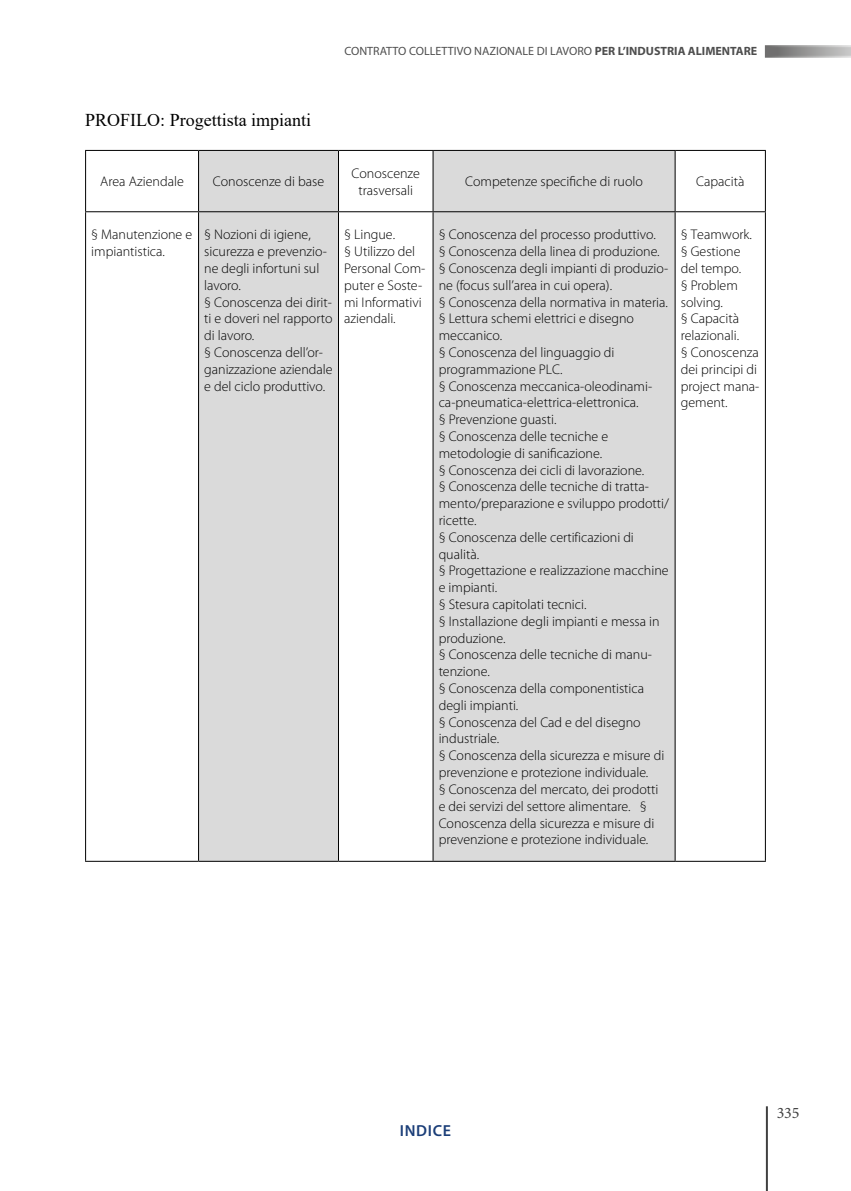
<style>
.page{position:relative;width:851px;height:1191px;background:#fff}
.page>*{position:absolute;margin:0;border:0;box-sizing:border-box;transform-origin:0 0}
.t1{font:18px "Times New Roman";color:#000}
.t2{font:600 16px "Myriad Pro";letter-spacing:.04em;color:#1b3e78}
.t3{font:16px "Minion Pro";color:#000}
.t4{font:300 14px/16.8px "Myriad Pro";color:#000}
.t5{font:12px "Myriad Pro";color:#000}
.s1{font-weight:700}
</style>
<div class="page">
<hr style="left:765px;top:1106px;width:2px;height:85px;background:#000">
<svg style="left:764px;top:45px;width:86px;height:13px"></svg>
<svg style="left:199px;top:151px;width:475px;height:709px;fill:#dadada"></svg>
<hr style="left:85px;top:150px;width:113px;height:1px;background:#000">
<hr style="left:198px;top:150px;width:140px;height:1px;background:#000">
<hr style="left:338px;top:150px;width:95px;height:1px;background:#000">
<hr style="left:433px;top:150px;width:242px;height:1px;background:#000">
<hr style="left:675px;top:150px;width:90px;height:1px;background:#000">
<hr style="left:85px;top:211px;width:113px;height:1px;background:#000">
<hr style="left:198px;top:211px;width:140px;height:1px;background:#000">
<hr style="left:338px;top:211px;width:95px;height:1px;background:#000">
<hr style="left:433px;top:211px;width:242px;height:1px;background:#000">
<hr style="left:675px;top:211px;width:90px;height:1px;background:#000">
<hr style="left:85px;top:860px;width:113px;height:1px;background:#000">
<hr style="left:198px;top:860px;width:140px;height:1px;background:#000">
<hr style="left:338px;top:860px;width:95px;height:1px;background:#000">
<hr style="left:433px;top:860px;width:242px;height:1px;background:#000">
<hr style="left:675px;top:860px;width:90px;height:1px;background:#000">
<hr style="left:85px;top:151px;width:1px;height:60px;background:#000">
<hr style="left:85px;top:212px;width:1px;height:648px;background:#000">
<hr style="left:198px;top:151px;width:1px;height:60px;background:#000">
<hr style="left:338px;top:151px;width:1px;height:60px;background:#000">
<hr style="left:432px;top:151px;width:1px;height:60px;background:#000">
<hr style="left:674px;top:151px;width:1px;height:60px;background:#000">
<hr style="left:764px;top:151px;width:1px;height:60px;background:#000">
<hr style="left:198px;top:212px;width:1px;height:648px;background:#000">
<hr style="left:338px;top:212px;width:1px;height:648px;background:#000">
<hr style="left:432px;top:212px;width:1px;height:648px;background:#000">
<hr style="left:674px;top:212px;width:1px;height:648px;background:#000">
<hr style="left:764px;top:212px;width:1px;height:648px;background:#000">
<p class="t1" style="left:85px;top:107px;width:228px">PROFILO: Progettista impianti</p>
<p class="t5" style="left:344px;top:44px;width:414px">CONTRATTO COLLETTIVO NAZIONALE DI LAVORO <span class="s1">PER L’INDUSTRIA ALIMENTARE</span></p>
<p class="t4" style="left:100px;top:173px;width:85px">Area Aziendale</p>
<p class="t4" style="left:213px;top:173px;width:113px">Conoscenze di base</p>
<p class="t4" style="left:351px;top:165px;width:70px;text-align:center">Conoscenze trasversali</p>
<p class="t4" style="left:465px;top:173px;width:179px">Competenze specifiche di ruolo</p>
<p class="t4" style="left:696px;top:173px;width:50px">Capacità</p>
<p class="t4" style="left:91px;top:226px;width:102px">§ Manutenzione e impiantistica.</p>
<p class="t4" style="left:204px;top:226px;width:130px">§ Nozioni di igiene, sicurezza e prevenzio&shy;ne degli infortuni sul lavoro.<br>§ Conoscenza dei dirit&shy;ti e doveri nel rapporto di lavoro.<br>§ Conoscenza dell’or&shy;ganizzazione aziendale e del ciclo produttivo.</p>
<p class="t4" style="left:344px;top:226px;width:83px">§ Lingue.<br>§ Utilizzo del<br>Personal Com&shy;puter e Soste&shy;mi Informativi aziendali.</p>
<p class="t4" style="left:438px;top:226px;width:232px">§ Conoscenza del processo produttivo.<br>§ Conoscenza della linea di produzione. § Conoscenza degli impianti di produzio&shy;ne (focus sull’area in cui opera).<br>§ Conoscenza della normativa in materia. § Lettura schemi elettrici e disegno meccanico.<br>§ Conoscenza del linguaggio di programmazione PLC.<br>§ Conoscenza meccanica-oleodinami&shy;ca-pneumatica-elettrica-elettronica.<br>§ Prevenzione guasti.<br>§ Conoscenza delle tecniche e metodologie di sanificazione.<br>§ Conoscenza dei cicli di lavorazione.<br>§ Conoscenza delle tecniche di tratta&shy;mento/preparazione e sviluppo prodotti/ ricette.<br>§ Conoscenza delle certificazioni di qualità.<br>§ Progettazione e realizzazione macchine e impianti.<br>§ Stesura capitolati tecnici.<br>§ Installazione degli impianti e messa in produzione.<br>§ Conoscenza delle tecniche di manu&shy;tenzione.<br>§ Conoscenza della componentistica degli impianti.<br>§ Conoscenza del Cad e del disegno industriale.<br>§ Conoscenza della sicurezza e misure di prevenzione e protezione individuale.<br>§ Conoscenza del mercato, dei prodotti<br>e dei servizi del settore alimentare. §<br>Conoscenza della sicurezza e misure di prevenzione e protezione individuale.</p>
<p class="t4" style="left:680px;top:226px;width:80px">§ Teamwork. § Gestione del tempo.<br>§ Problem solving.<br>§ Capacità relazionali.<br>§ Conoscenza dei principi di project mana&shy;gement.</p>
<p class="t2" style="left:400px;top:1120px;width:53px">INDICE</p>
<p class="t3" style="left:776px;top:1102px;width:25px">335</p>
</div>
